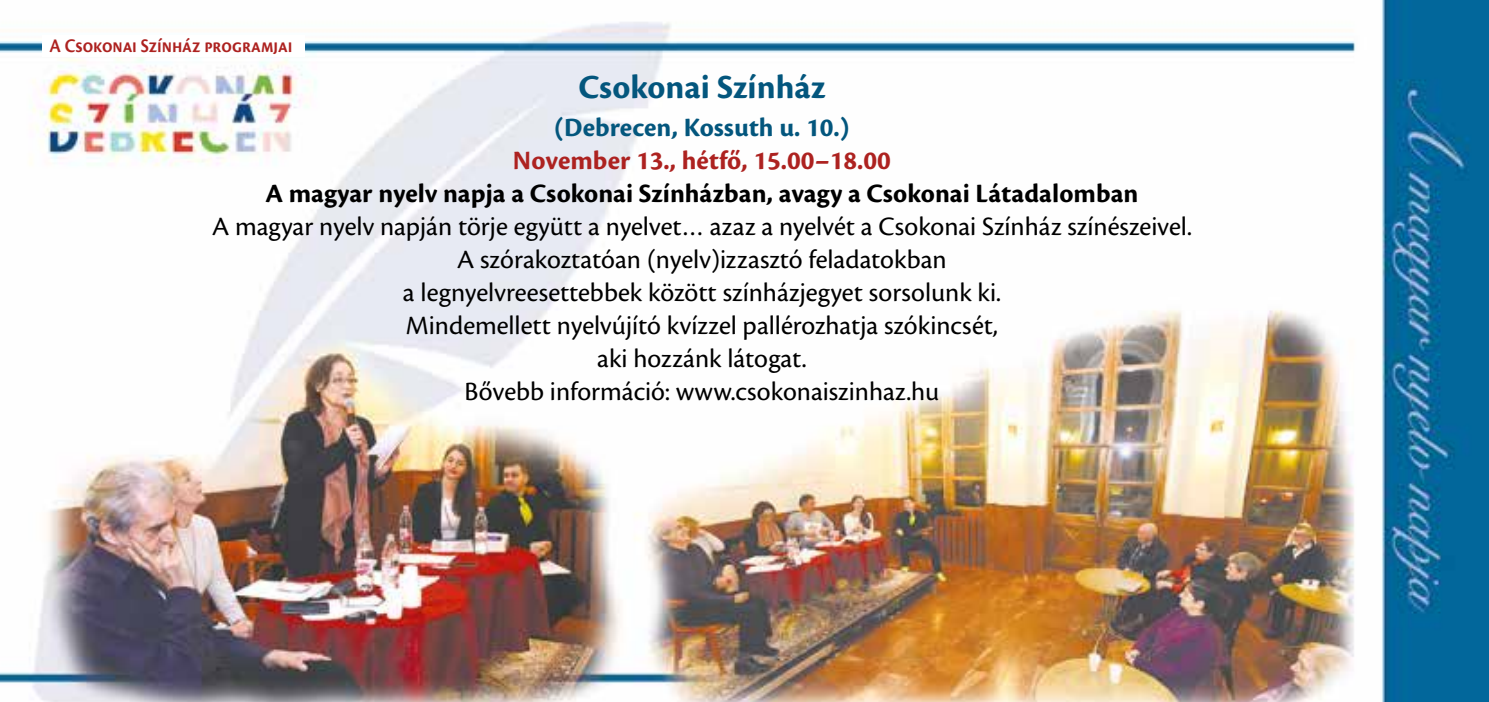
<style>
.page{position:relative;width:1489px;height:702px;background:#fff}
.page>*{position:absolute;margin:0;border:0;box-sizing:border-box;transform-origin:0 0}
.t1{font:700 35px "Cronos Pro";color:#03567d}
.t2{font:27.5px/33px "Cronos Pro";color:#000;text-align:center}
.t3{font:700 27.5px "Cronos Pro";letter-spacing:.005em;color:#000}
.t4{font:700 27.5px "Cronos Pro";color:#ad2220}
.t5{font:700 27.5px "Cronos Pro";color:#03567d}
.t6{font:600 20px "Cronos Pro";letter-spacing:-.005em;color:#ad2220;scale:.9 1}
</style>
<div class="page">
<img style="left:0;top:0;width:1488px;height:702px">
<div style="left:43px;top:35px;width:262px;height:22px;background:#fff"></div>
<p class="t6" style="left:50px;top:34px;width:271px">A Csokonai Színház programjai</p>
<p class="t1" style="left:578px;top:67px;width:249px">Csokonai Színház</p>
<p class="t5" style="left:554px;top:111px;width:297px">(Debrecen, Kossuth u. 10.)</p>
<p class="t4" style="left:513px;top:144px;width:379px">November 13., hétfő, 15.00–18.00</p>
<p class="t3" style="left:265px;top:177px;width:874px">A magyar nyelv napja a Csokonai Színházban, avagy a Csokonai Látadalomban</p>
<p class="t2" style="left:212px;top:210px;width:981px">A magyar nyelv napján törje együtt a nyelvet… azaz a nyelvét a Csokonai Színház színészeivel.<br>A szórakoztatóan (nyelv)izzasztó feladatokban<br>a legnyelvreesettebbek között színházjegyet sorsolunk ki.<br>Mindemellett nyelvújító kvízzel pallérozhatja szókincsét,<br>aki hozzánk látogat.<br>Bővebb információ: www.csokonaiszinhaz.hu</p>
</div>
